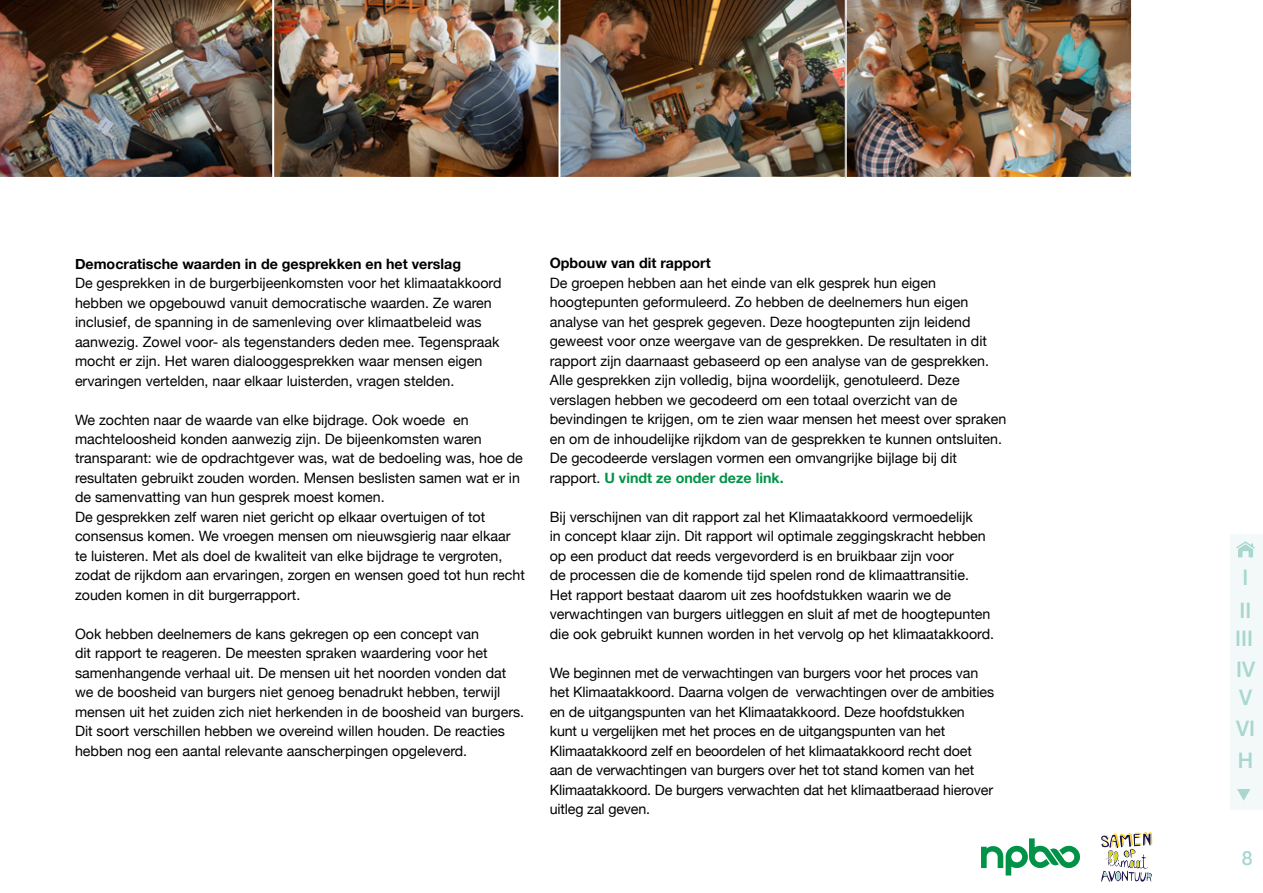
<style>
.page{position:relative;width:1263px;height:893px;background:#fff}
.page>*{position:absolute;margin:0;border:0;box-sizing:border-box;transform-origin:0 0}
.t1{font:500 21.3px/31.5px "Helvetica Neue";color:#a8d7d0}
.t2{font:500 19.5px "Helvetica Neue";color:#a8d7d0}
.t3{font:14.25px/19.5px "Helvetica Neue";color:#000}
.t4{font:700 14.25px "Helvetica Neue";color:#000}
.s1{font-weight:700;color:#009447}
</style>
<div class="page">
<div style="left:1230px;top:534px;width:33px;height:276px;background:#f2f9f8"></div>
<svg style="left:1237px;top:789px;width:13px;height:12px"></svg>
<svg style="left:1236px;top:541px;width:19px;height:16px"></svg>
<svg style="left:981px;top:838px;width:99px;height:37px"></svg>
<svg style="left:1101px;top:832px;width:51px;height:50px"></svg>
<img style="left:0;top:0;width:273px;height:177px">
<img style="left:560px;top:0;width:285px;height:177px">
<img style="left:274px;top:0;width:285px;height:177px">
<img style="left:845px;top:0;width:287px;height:178px">
<p class="t4" style="left:75px;top:252px;width:388px">Democratische waarden in de gesprekken en het verslag</p>
<p class="t3" style="left:75px;top:274px;width:428px">De gesprekken in de burgerbijeenkomsten voor het klimaatakkoord hebben we opgebouwd vanuit democratische waarden. Ze waren inclusief, de spanning in de samenleving over klimaatbeleid was aanwezig. Zowel voor- als tegenstanders deden mee. Tegenspraak mocht er zijn. Het waren dialooggesprekken waar mensen eigen ervaringen vertelden, naar elkaar luisterden, vragen stelden.</p>
<p class="t3" style="left:75px;top:410px;width:451px">We zochten naar de waarde van elke bijdrage. Ook woede en machteloosheid konden aanwezig zijn. De bijeenkomsten waren transparant: wie de opdrachtgever was, wat de bedoeling was, hoe de resultaten gebruikt zouden worden. Mensen beslisten samen wat er in de samenvatting van hun gesprek moest komen.<br>De gesprekken zelf waren niet gericht op elkaar overtuigen of tot consensus komen. We vroegen mensen om nieuwsgierig naar elkaar te luisteren. Met als doel de kwaliteit van elke bijdrage te vergroten, zodat de rijkdom aan ervaringen, zorgen en wensen goed tot hun recht zouden komen in dit burgerrapport.</p>
<p class="t3" style="left:75px;top:625px;width:451px">Ook hebben deelnemers de kans gekregen op een concept van<br>dit rapport te reageren. De meesten spraken waardering voor het samenhangende verhaal uit. De mensen uit het noorden vonden dat we de boosheid van burgers niet genoeg benadrukt hebben, terwijl mensen uit het zuiden zich niet herkenden in de boosheid van burgers.<br>Dit soort verschillen hebben we overeind willen houden. De reacties hebben nog een aantal relevante aanscherpingen opgeleverd.</p>
<p class="t4" style="left:550px;top:252px;width:162px">Opbouw van dit rapport</p>
<p class="t3" style="left:550px;top:274px;width:458px">De groepen hebben aan het einde van elk gesprek hun eigen hoogtepunten geformuleerd. Zo hebben de deelnemers hun eigen analyse van het gesprek gegeven. Deze hoogtepunten zijn leidend geweest voor onze weergave van de gesprekken. De resultaten in dit rapport zijn daarnaast gebaseerd op een analyse van de gesprekken.<br>Alle gesprekken zijn volledig, bijna woordelijk, genotuleerd. Deze verslagen hebben we gecodeerd om een totaal overzicht van de bevindingen te krijgen, om te zien waar mensen het meest over spraken en om de inhoudelijke rijkdom van de gesprekken te kunnen ontsluiten.<br>De gecodeerde verslagen vormen een omvangrijke bijlage bij dit rapport. <span class="s1">U vindt ze onder deze link.</span></p>
<p class="t3" style="left:550px;top:508px;width:446px">Bij verschijnen van dit rapport zal het Klimaatakkoord vermoedelijk<br>in concept klaar zijn. Dit rapport wil optimale zeggingskracht hebben op een product dat reeds vergevorderd is en bruikbaar zijn voor<br>de processen die de komende tijd spelen rond de klimaattransitie.<br>Het rapport bestaat daarom uit zes hoofdstukken waarin we de verwachtingen van burgers uitleggen en sluit af met de hoogtepunten die ook gebruikt kunnen worden in het vervolg op het klimaatakkoord.</p>
<p class="t3" style="left:550px;top:664px;width:446px">We beginnen met de verwachtingen van burgers voor het proces van het Klimaatakkoord. Daarna volgen de verwachtingen over de ambities en de uitgangspunten van het Klimaatakkoord. Deze hoofdstukken kunt u vergelijken met het proces en de uitgangspunten van het Klimaatakkoord zelf en beoordelen of het klimaatakkoord recht doet aan de verwachtingen van burgers over het tot stand komen van het Klimaatakkoord. De burgers verwachten dat het klimaatberaad hierover uitleg zal geven.</p>
<h1 class="t1" style="left:1242px;top:560px;width:7px">I</h1>
<h1 class="t1" style="left:1240px;top:593px;width:13px">II</h1>
<h1 class="t1" style="left:1235px;top:621px;width:21px;line-height:30.9px">III<br>IV</h1>
<h1 class="t1" style="left:1236px;top:680px;width:21px">V<br>VI<br>H</h1>
<h2 class="t2" style="left:1242px;top:842px;width:12px">8</h2>
</div>
